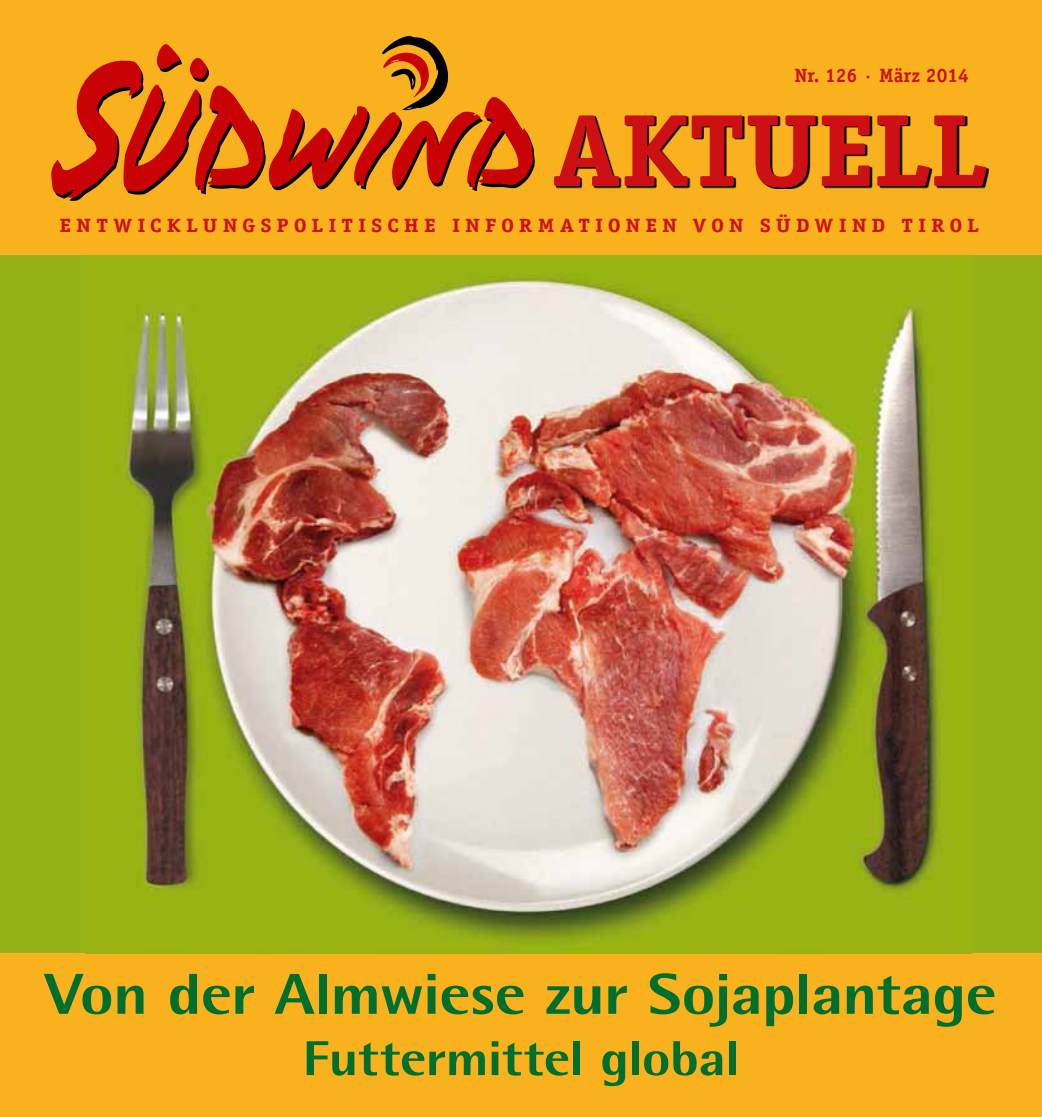
<style>
.page{position:relative;width:1042px;height:1117px;background:#fff}
.page>*{position:absolute;margin:0;border:0;box-sizing:border-box;transform-origin:0 0}
.t1{font:800 57.75px "Rotis Semi Sans";letter-spacing:-.015em;color:#006f2e;scale:1.13 1}
.t2{font:800 49px "Rotis Semi Sans";letter-spacing:-.01em;color:#006f2e;scale:1.13 1}
.t3{font:700 19.25px "Officina Serif";letter-spacing:.22em;color:#cd1013;scale:1.15 1}
.t4{font:700 19.25px "Officina Serif";color:#cd1013}
</style>
<div class="page">
<div style="left:0;top:952px;width:1042px;height:164px;background:#f9b11e"></div>
<div style="left:0;top:0;width:1042px;height:255px;background:#f9b11e"></div>
<svg style="left:556px;top:167px;width:433px;height:22px"></svg>
<svg style="left:554px;top:115px;width:432px;height:73px"></svg>
<svg style="left:51px;top:36px;width:484px;height:165px"></svg>
<div style="left:0;top:255px;width:1042px;height:697px;background:#95b216"></div>
<img style="left:125px;top:273px;width:814px;height:677px">
<p class="t4" style="left:794px;top:64px;width:176px">NR. 126 · MÄRZ 2014</p>
<p class="t3" style="left:60px;top:213px;width:328px">ENTWICKLUNGSPOLITISCHEI</p>
<p class="t3" style="left:465px;top:213px;width:448px">NFORMATIONEN VON S ÜDWIND T IROL</p>
<h1 class="t1" style="left:45px;top:957px;width:844px">Von der Almwiese zur Sojaplantage</h1>
<h2 class="t2" style="left:303px;top:1027px;width:388px">Futtermittel global</h2>
</div>
